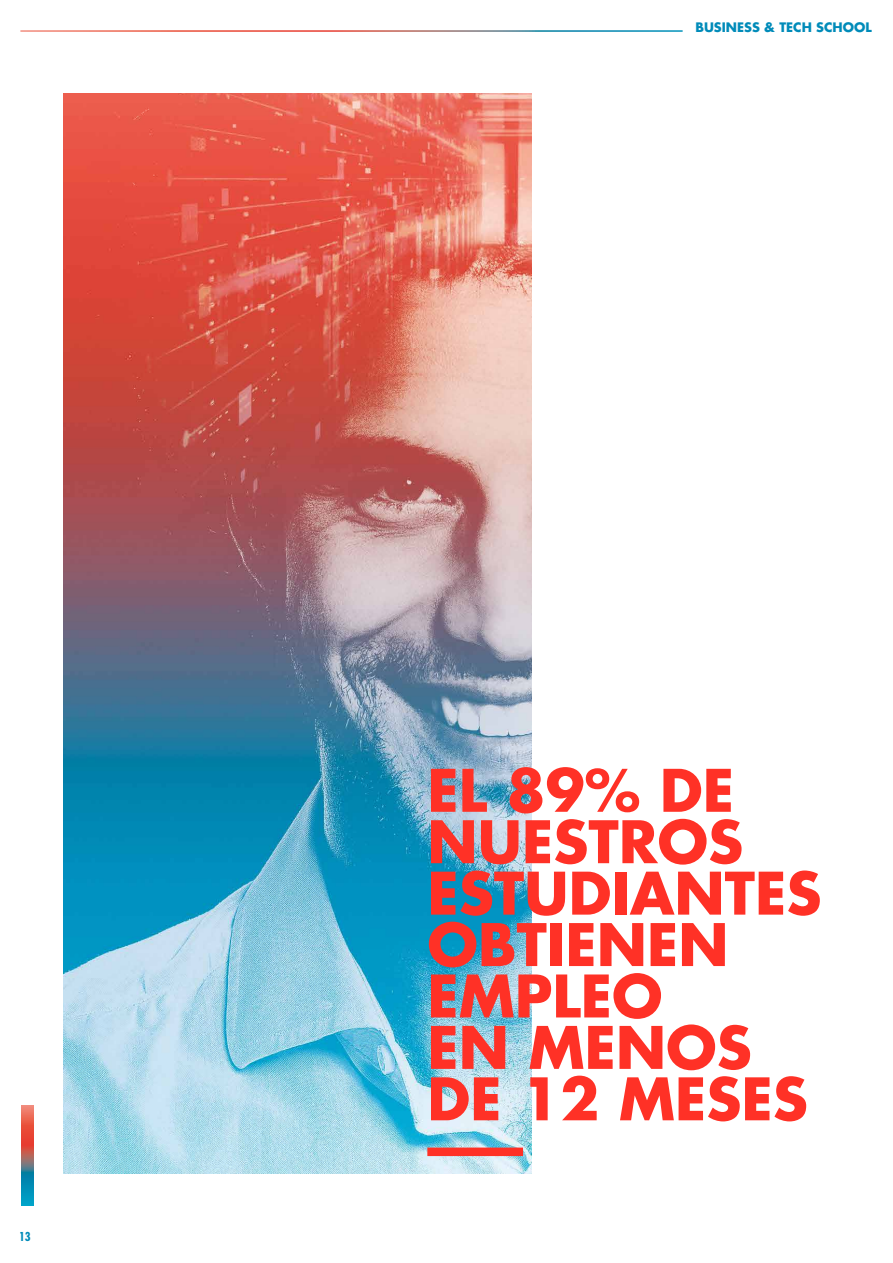
<style>
.page{position:relative;width:893px;height:1263px;background:#fff}
.page>*{position:absolute;margin:0;border:0;box-sizing:border-box;transform-origin:0 0}
.t1{font:700 57px/51.4px "Futura Std";color:#ff3126}
.t2{font:700 12.75px "Futura Std";color:#008bb9}
.t3{font:700 condensed 12px "Futura Std";color:#008bb9}
</style>
<div class="page">
<div style="left:21px;top:1106px;width:12px;height:21px;background:#f18a7c"></div>
<div style="left:21px;top:1107px;width:12px;height:21px;background:#f08475"></div>
<div style="left:21px;top:1109px;width:12px;height:21px;background:#f08271"></div>
<div style="left:21px;top:1110px;width:12px;height:21px;background:#ef7c6a"></div>
<div style="left:21px;top:1112px;width:12px;height:21px;background:#ee7562"></div>
<div style="left:21px;top:1115px;width:12px;height:21px;background:#ed6c58"></div>
<div style="left:21px;top:1117px;width:12px;height:21px;background:#ec6650"></div>
<div style="left:21px;top:1120px;width:12px;height:21px;background:#eb5d46"></div>
<div style="left:21px;top:1123px;width:12px;height:21px;background:#ea533d"></div>
<div style="left:21px;top:1125px;width:12px;height:21px;background:#e94d37"></div>
<div style="left:21px;top:1129px;width:12px;height:21px;background:#e94835"></div>
<div style="left:21px;top:1133px;width:12px;height:21px;background:#e84433"></div>
<div style="left:21px;top:1137px;width:12px;height:21px;background:#e83f31"></div>
<div style="left:21px;top:1146px;width:12px;height:21px;background:#e34134"></div>
<div style="left:21px;top:1147px;width:12px;height:21px;background:#df4637"></div>
<div style="left:21px;top:1148px;width:12px;height:21px;background:#db4a3b"></div>
<div style="left:21px;top:1149px;width:12px;height:21px;background:#d55040"></div>
<div style="left:21px;top:1150px;width:12px;height:21px;background:#d15445"></div>
<div style="left:21px;top:1151px;width:12px;height:21px;background:#cb594a"></div>
<div style="left:21px;top:1152px;width:12px;height:21px;background:#c75c4d"></div>
<div style="left:21px;top:1153px;width:12px;height:21px;background:#c25f51"></div>
<div style="left:21px;top:1154px;width:12px;height:21px;background:#bc6357"></div>
<div style="left:21px;top:1155px;width:12px;height:21px;background:#b7665a"></div>
<div style="left:21px;top:1156px;width:12px;height:21px;background:#b1695e"></div>
<div style="left:21px;top:1157px;width:12px;height:21px;background:#aa6b63"></div>
<div style="left:21px;top:1158px;width:12px;height:21px;background:#a56e67"></div>
<div style="left:21px;top:1159px;width:12px;height:21px;background:#9d716c"></div>
<div style="left:21px;top:1160px;width:12px;height:21px;background:#977270"></div>
<div style="left:21px;top:1161px;width:12px;height:21px;background:#917473"></div>
<div style="left:21px;top:1162px;width:12px;height:21px;background:#887679"></div>
<div style="left:21px;top:1163px;width:12px;height:21px;background:#81777c"></div>
<div style="left:21px;top:1164px;width:12px;height:21px;background:#777980"></div>
<div style="left:21px;top:1165px;width:12px;height:21px;background:#6f7a84"></div>
<div style="left:21px;top:1166px;width:12px;height:21px;background:#667b87"></div>
<div style="left:21px;top:1167px;width:12px;height:21px;background:#597c8c"></div>
<div style="left:21px;top:1168px;width:12px;height:21px;background:#4f7d8f"></div>
<div style="left:21px;top:1169px;width:12px;height:21px;background:#447d92"></div>
<div style="left:21px;top:1170px;width:12px;height:21px;background:#2f7e96"></div>
<div style="left:21px;top:1171px;width:12px;height:21px;background:#187e9a"></div>
<div style="left:21px;top:1172px;width:12px;height:21px;background:#007fa0"></div>
<div style="left:21px;top:1174px;width:12px;height:21px;background:#007fa7"></div>
<div style="left:21px;top:1176px;width:12px;height:21px;background:#0081ab"></div>
<div style="left:21px;top:1179px;width:12px;height:21px;background:#0085af"></div>
<div style="left:21px;top:1182px;width:12px;height:21px;background:#0089b2"></div>
<div style="left:21px;top:1184px;width:12px;height:21px;background:#0097bf"></div>
<img style="left:64px;top:94px;width:467px;height:1080px">
<div style="left:427px;top:1147px;width:96px;height:9px;background:#ff3126"></div>
<p class="t3" style="left:19px;top:1229px;width:13px">13</p>
<p class="t2" style="left:695px;top:19px;width:178px">BUSINESS &amp; TECH SCHOOL</p>
<p class="t1" style="left:427px;top:764px;width:396px">EL 89% DE<br>NUESTROS<br>ESTUDIANTES<br>OBTIENEN<br>EMPLEO<br>EN MENOS<br>DE 12 MESES</p>
</div>
